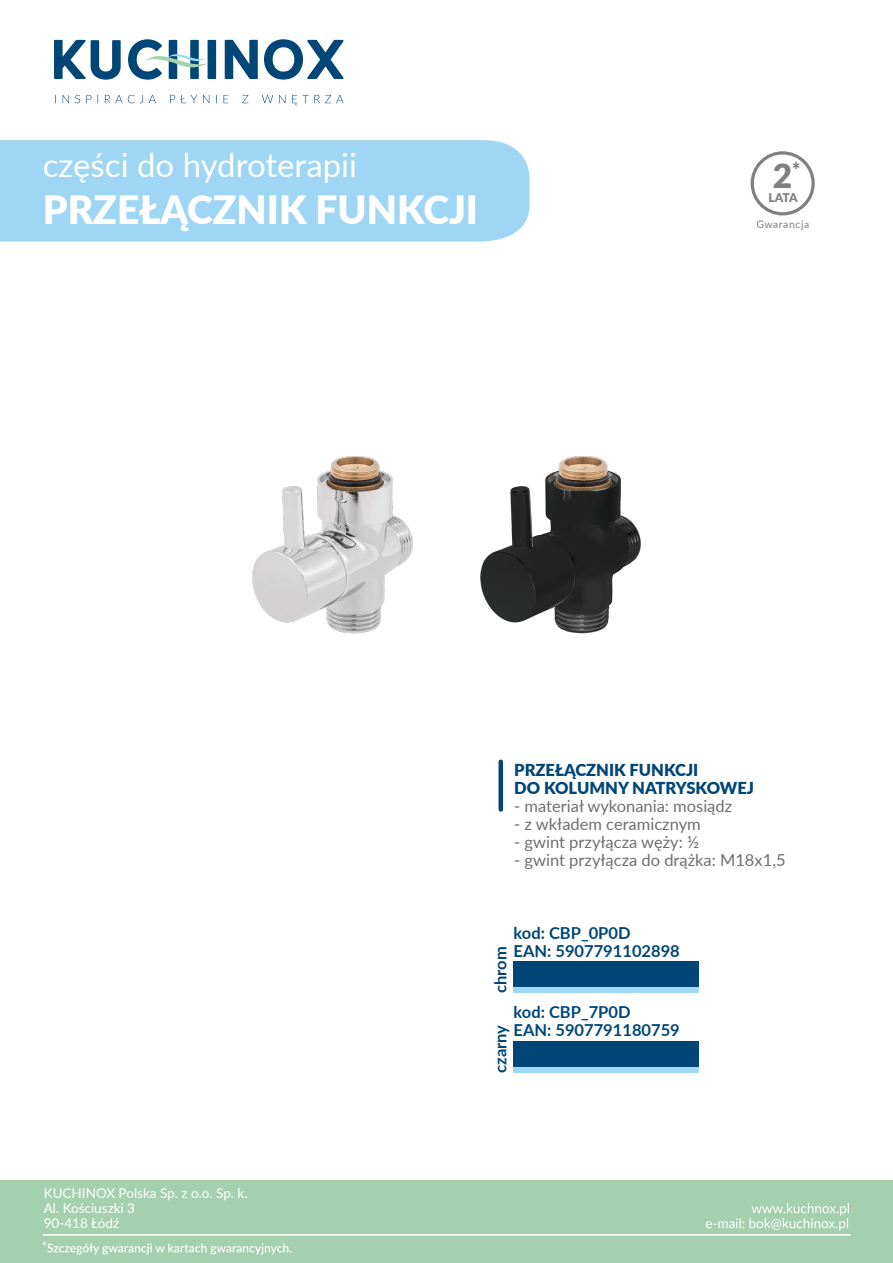
<style>
.page{position:relative;width:893px;height:1263px;background:#fff}
.page>*{position:absolute;margin:0;border:0;box-sizing:border-box;transform-origin:0 0}
.t1{font:900 39px "Lato";color:#fff}
.t2{font:900 33.45px "Lato";color:#808080}
.t3{font:33px "Lato";color:#fff}
.t4{font:16.5px "Lato";color:#6f6f6e}
.t5{font:700 16.5px/18px "Lato";color:#004676}
.t6{font:900 16.5px/18px "Lato";color:#004676}
.t7{font:13.5px/15px "Lato";color:#fff}
.t8{font:900 12px "Lato";color:#808080}
.t9{font:10.5px "Lato";letter-spacing:.055em;color:#808080}
</style>
<div class="page">
<svg style="left:54px;top:39px;width:290px;height:41px"></svg>
<svg style="left:55px;top:95px;width:289px;height:10px"></svg>
<div style="left:514px;top:986px;width:185px;height:7px;background:#9fd8f6"></div>
<div style="left:514px;top:961px;width:185px;height:25px;background:#004676"></div>
<hr style="left:499px;top:762px;width:4px;height:47px;background:#004676">
<svg style="left:751px;top:151px;width:64px;height:64px"></svg>
<div style="left:0;top:1180px;width:893px;height:83px;background:#a5d0ad"></div>
<svg style="left:706px;top:1203px;width:143px;height:27px"></svg>
<hr style="left:43px;top:1234px;width:807px;height:1px;background:#fff">
<svg style="left:42px;top:1241px;width:249px;height:13px"></svg>
<img style="left:252px;top:456px;width:161px;height:178px">
<img style="left:480px;top:456px;width:161px;height:178px">
<div style="left:514px;top:1066px;width:185px;height:7px;background:#9fd8f6"></div>
<div style="left:514px;top:1041px;width:185px;height:25px;background:#004676"></div>
<div style="left:0;top:140px;width:530px;height:101px;background:#9ed6f4"></div>
<h3 class="t3" style="left:43px;top:141px;width:316px">części do hydroterapii</h3>
<h1 class="t1" style="left:43px;top:180px;width:437px">PRZEŁĄCZNIK FUNKCJI</h1>
<h2 class="t2" style="left:773px;top:151px;width:29px">2<sup>*</sup></h2>
<p class="t8" style="left:768px;top:189px;width:31px">LATA</p>
<p class="t9" style="left:756px;top:217px;width:54px">Gwarancja</p>
<p class="t7" style="left:44px;top:1185px;width:205px">KUCHINOX Polska Sp. z o.o. Sp. k.<br>Al. Kościuszki 3<br>90-418 Łódź</p>
<p class="t6" style="left:514px;top:760px;width:241px">PRZEŁĄCZNIK FUNKCJI<br>DO KOLUMNY NATRYSKOWEJ</p>
<p class="t4" style="left:514px;top:794px;width:219px">- materiał wykonania: mosiądz</p>
<p class="t4" style="left:514px;top:812px;width:188px">- z wkładem ceramicznym</p>
<p class="t4" style="left:514px;top:830px;width:186px">- gwint przyłącza węży: ½</p>
<p class="t4" style="left:514px;top:848px;width:273px">- gwint przyłącza do drążka: M18x1,5</p>
<p class="t5" style="left:514px;top:923px;width:168px">kod: CBP_0P0D<br>EAN: 5907791102898</p>
<p class="t5" style="left:491px;top:993px;width:48px;rotate:-90deg">chrom</p>
<p class="t5" style="left:514px;top:1002px;width:168px">kod: CBP_7P0D<br>EAN: 5907791180759</p>
<p class="t5" style="left:491px;top:1073px;width:49px;rotate:-90deg">czarny</p>
</div>
